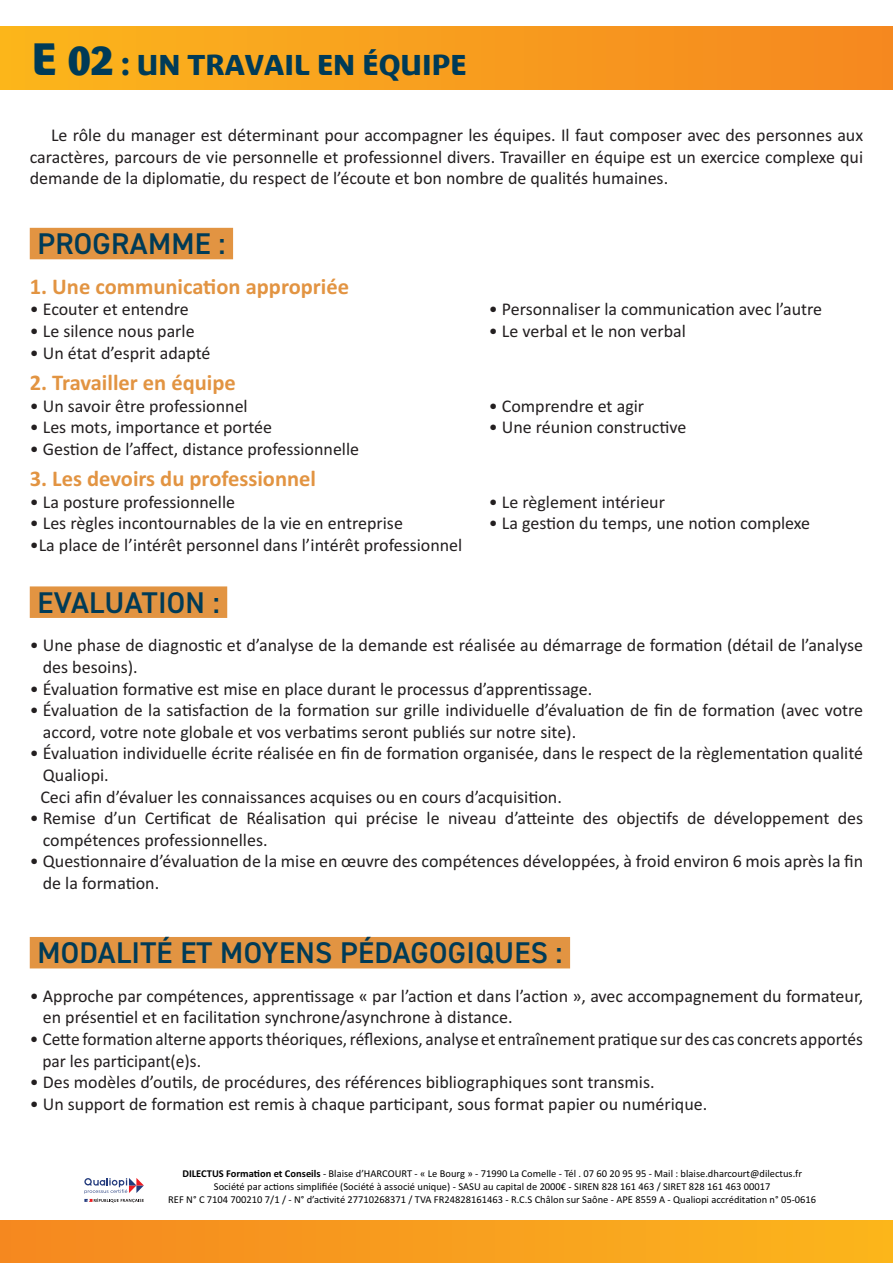
<style>
.page{position:relative;width:893px;height:1263px;background:#fff}
.page>*{position:absolute;margin:0;border:0;box-sizing:border-box;transform-origin:0 0}
.t1{font:600 30px "DIN2014";letter-spacing:.01em;color:#003b57}
.t2{font:700 28.5px "Bienvenue Beta";color:#003b57}
.t3{font:700 22.5px "Calibri";color:#e29442}
.t4{font:18px/21.6px "Calibri";color:#231f20}
.t5{font:10.5px/12.6px "Calibri";color:#000;text-align:center}
.s1{font-size:45px}
.s2{font-size:31.5px}
.s3{font-weight:700}
</style>
<div class="page">
<div style="left:0;top:1220px;width:893px;height:43px;background:linear-gradient(to right,#f58720,#fbb51c)"></div>
<div style="left:30px;top:228px;width:203px;height:31px;background:#e29442"></div>
<div style="left:30px;top:586px;width:197px;height:32px;background:#e29442"></div>
<div style="left:30px;top:937px;width:540px;height:31px;background:#e29442"></div>
<svg style="left:84px;top:1178px;width:60px;height:24px"></svg>
<div style="left:0;top:26px;width:893px;height:63px;background:linear-gradient(to right,#fbb51c,#f58720)"></div>
<h2 class="t2" style="left:31px;top:49px;width:437px"><span class="s1">E 02</span> <span class="s2">:</span> UN TRAVAIL EN ÉQUIPE</h2>
<p class="t4" style="left:30px;top:123px;width:835px;text-align:justify;text-indent:21px">Le rôle du manager est déterminant pour accompagner les équipes. Il faut composer avec des personnes aux caractères, parcours de vie personnelle et professionnel divers. Travailler en équipe est un exercice complexe qui demande de la diplomatie, du respect de l’écoute et bon nombre de qualités humaines.</p>
<h1 class="t1" style="left:37px;top:224px;width:190px">PROGRAMME :</h1>
<p class="t3" style="left:30px;top:272px;width:321px">1. Une communication appropriée</p>
<p class="t4" style="left:30px;top:298px;width:161px">• Ecouter et entendre</p>
<p class="t4" style="left:489px;top:298px;width:335px">• Personnaliser la communication avec l’autre</p>
<p class="t4" style="left:30px;top:319px;width:166px">• Le silence nous parle</p>
<p class="t4" style="left:489px;top:319px;width:199px">• Le verbal et le non verbal</p>
<p class="t4" style="left:30px;top:341px;width:182px">• Un état d’esprit adapté</p>
<p class="t3" style="left:30px;top:368px;width:208px">2. Travailler en équipe</p>
<p class="t4" style="left:30px;top:394px;width:219px">• Un savoir être professionnel</p>
<p class="t4" style="left:489px;top:394px;width:157px">• Comprendre et agir</p>
<p class="t4" style="left:30px;top:415px;width:244px">• Les mots, importance et portée</p>
<p class="t4" style="left:489px;top:415px;width:199px">• Une réunion constructive</p>
<p class="t4" style="left:30px;top:437px;width:331px">• Gestion de l’affect, distance professionnelle</p>
<p class="t3" style="left:30px;top:464px;width:288px">3. Les devoirs du professionnel</p>
<p class="t4" style="left:30px;top:490px;width:207px">• La posture professionnelle</p>
<p class="t4" style="left:489px;top:490px;width:178px">• Le règlement intérieur</p>
<p class="t4" style="left:30px;top:511px;width:375px">• Les règles incontournables de la vie en entreprise</p>
<p class="t4" style="left:489px;top:511px;width:323px">• La gestion du temps, une notion complexe</p>
<p class="t4" style="left:30px;top:533px;width:434px">•La place de l’intérêt personnel dans l’intérêt professionnel</p>
<h1 class="t1" style="left:37px;top:582px;width:184px">EVALUATION :</h1>
<p class="t4" style="left:43px;top:634px;width:822px;text-indent:-13px">• Une phase de diagnostic et d’analyse de la demande est réalisée au démarrage de formation (détail de l’analyse des besoins).</p>
<p class="t4" style="left:30px;top:677px;width:564px">• Évaluation formative est mise en place durant le processus d’apprentissage.</p>
<p class="t4" style="left:43px;top:698px;width:822px;text-indent:-13px">• Évaluation de la satisfaction de la formation sur grille individuelle d’évaluation de fin de formation (avec votre accord, votre note globale et vos verbatims seront publiés sur notre site).</p>
<p class="t4" style="left:40px;top:742px;width:824px;text-indent:-11px">• Évaluation individuelle écrite réalisée en fin de formation organisée, dans le respect de la règlementation qualité<br>Qualiopi.<br>Ceci afin d’évaluer les connaissances acquises ou en cours d’acquisition.</p>
<p class="t4" style="left:43px;top:806px;width:822px;text-indent:-13px">• Remise d’un Certificat de Réalisation qui précise le niveau d’atteinte des objectifs de développement des compétences professionnelles.</p>
<p class="t4" style="left:43px;top:850px;width:822px;text-indent:-13px">• Questionnaire d’évaluation de la mise en œuvre des compétences développées, à froid environ 6 mois après la fin de la formation.</p>
<h1 class="t1" style="left:37px;top:933px;width:527px">MODALITÉ ET MOYENS PÉDAGOGIQUES :</h1>
<p class="t4" style="left:43px;top:984px;width:822px;text-indent:-13px">• Approche par compétences, apprentissage « par l’action et dans l’action », avec accompagnement du formateur, en présentiel et en facilitation synchrone/asynchrone à distance.</p>
<p class="t4" style="left:42px;top:1027px;width:822px;text-indent:-13px">• Cette formation alterne apports théoriques, réflexions, analyse et entraînement pratique sur des cas concrets apportés par les participant(e)s.</p>
<p class="t4" style="left:30px;top:1070px;width:626px">• Des modèles d’outils, de procédures, des références bibliographiques sont transmis.</p>
<p class="t4" style="left:30px;top:1092px;width:679px">• Un support de formation est remis à chaque participant, sous format papier ou numérique.</p>
<p class="t5" style="left:168px;top:1167px;width:649px"><span class="s3">DILECTUS Formation et Conseils</span> - Blaise d’HARCOURT - « Le Bourg » - 71990 La Comelle - Tél . 07 60 20 95 95 - Mail : blaise.dharcourt@dilectus.fr<br>Société par actions simplifiée (Société à associé unique) - SASU au capital de 2000€ - SIREN 828 161 463 / SIRET 828 161 463 00017<br>REF N° C 7104 700210 7/1 / - N° d’activité 27710268371 / TVA FR24828161463 - R.C.S Châlon sur Saône - APE 8559 A - Qualiopi accréditation n° 05-0616</p>
</div>
